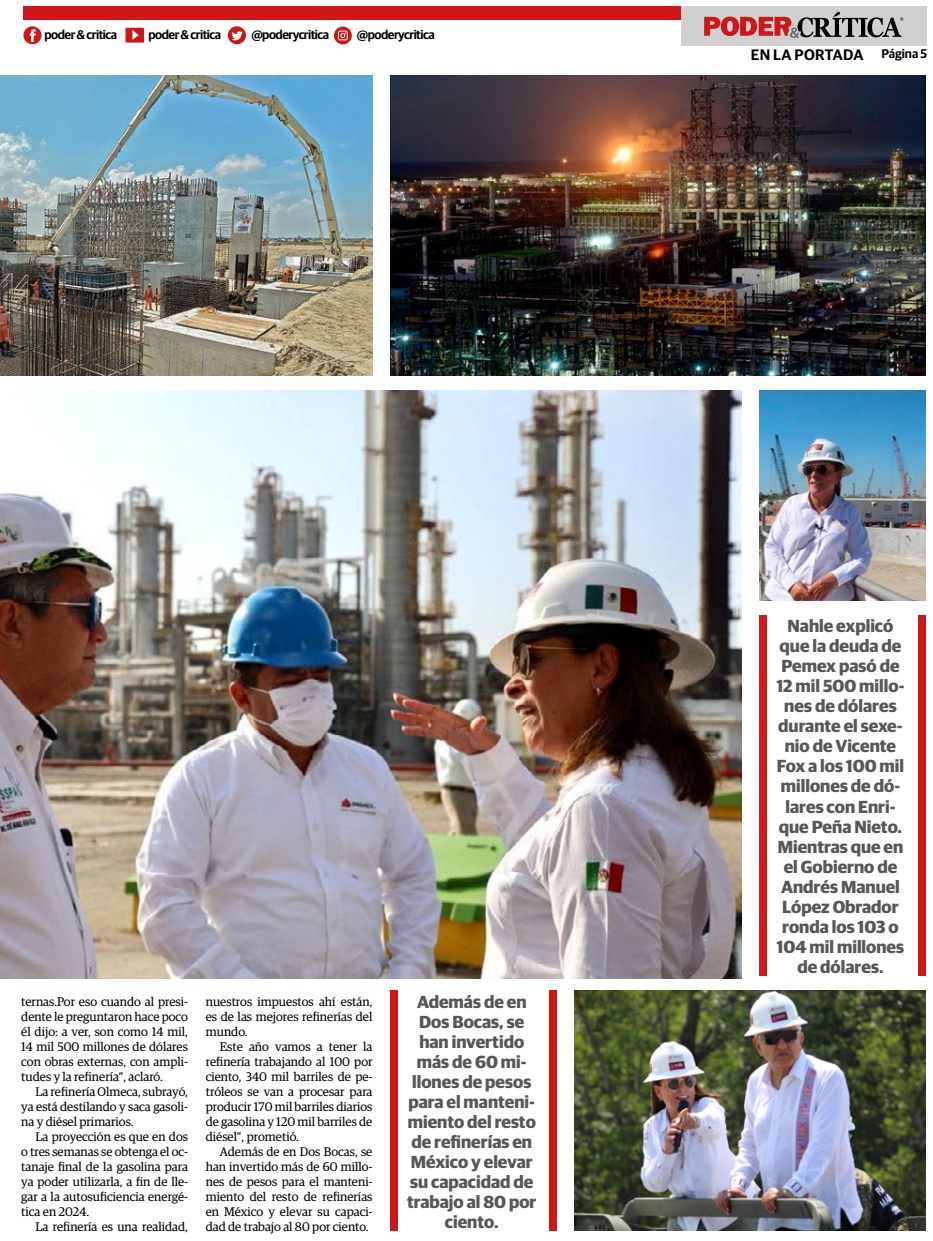
<style>
.page{position:relative;width:933px;height:1241px;background:#fff}
.page>*{position:absolute;margin:0;border:0;box-sizing:border-box;transform-origin:0 0}
.t1{font:700 17.5px/20px "Guardian Sans";color:#575756;text-align:center}
.t2{font:600 15.25px "Guardian Sans";letter-spacing:.02em;color:#000}
.t3{font:600 12.62px "Guardian Sans";letter-spacing:-.04em;color:#000}
.t4{font:12.5px/15px "Guardian Egyp";color:#000;text-align:justify}
.s1{font-size:12.62px}
</style>
<div class="page">
<div style="left:681px;top:6px;width:245px;height:40px;background:#d0d0d0"></div>
<div style="left:23px;top:6px;width:658px;height:14px;background:#cd1719"></div>
<svg style="left:704px;top:12px;width:199px;height:26px"></svg>
<div style="left:390px;top:990px;width:8px;height:240px;background:#cd1719"></div>
<div style="left:759px;top:615px;width:7px;height:360px;background:#cd1719"></div>
<div style="left:549px;top:990px;width:8px;height:240px;background:#cd1719"></div>
<div style="left:918px;top:615px;width:7px;height:360px;background:#cd1719"></div>
<img style="left:759px;top:390px;width:167px;height:210px">
<img style="left:574px;top:990px;width:352px;height:240px">
<img style="left:0;top:390px;width:741px;height:588px">
<img style="left:0;top:75px;width:372px;height:300px">
<img style="left:390px;top:75px;width:536px;height:300px">
<svg style="left:125px;top:28px;width:19px;height:15px"></svg>
<svg style="left:334px;top:27px;width:18px;height:17px"></svg>
<svg style="left:228px;top:26px;width:18px;height:18px"></svg>
<svg style="left:23px;top:26px;width:19px;height:18px"></svg>
<p class="t3" style="left:45px;top:26px;width:74px">poder &amp; critica</p>
<p class="t3" style="left:148px;top:26px;width:74px">poder &amp; critica</p>
<p class="t3" style="left:251px;top:25px;width:79px">@poderycritica</p>
<p class="t3" style="left:357px;top:25px;width:79px">@poderycritica</p>
<p class="t2" style="left:751px;top:44px;width:178px">EN LA PORTADA <span class="s1">Página 5</span></p>
<p class="t4" style="left:21px;top:992px;width:168px">ternas.Por eso cuando al presi&shy;dente le preguntaron hace poco él dijo: a ver, son como 14 mil, 14 mil 500 millones de dólares con obras externas, con ampli&shy;tudes y la refinería”, aclaró.</p>
<p class="t4" style="left:21px;top:1082px;width:168px;text-indent:14px">La refinería Olmeca, subrayó, ya está destilando y saca gasoli&shy;na y diésel primarios.</p>
<p class="t4" style="left:21px;top:1127px;width:168px;text-indent:14px">La proyección es que en dos o tres semanas se obtenga el oc&shy;tanaje final de la gasolina para ya poder utilizarla, a fin de lle&shy;gar a la autosuficiencia energé&shy;tica en 2024.</p>
<p class="t4" style="left:35px;top:1217px;width:154px">La refinería es una realidad,</p>
<p class="t4" style="left:206px;top:992px;width:168px">nuestros impuestos ahí están, es de las mejores refinerías del mundo.</p>
<p class="t4" style="left:206px;top:1037px;width:168px;text-indent:14px">Este año vamos a tener la refinería trabajando al 100 por ciento, 340 mil barriles de pe&shy;tróleos se van a procesar para producir 170 mil barriles diarios de gasolina y 120 mil barriles de diésel”, prometió.</p>
<p class="t4" style="left:206px;top:1142px;width:168px;text-indent:14px">Además de en Dos Bocas, se han invertido más de 60 millo&shy;nes de pesos para el manteni&shy;miento del resto de refinerías en México y elevar su capaci&shy;dad de trabajo al 80 por ciento.</p>
<h1 class="t1" style="left:407px;top:989px;width:131px">Además de en<br>Dos Bocas, se han invertido más de 60 mi&shy;llones de pesos para el manteni&shy;miento del resto de refinerías en<br>México y elevar su capacidad de trabajo al 80 por ciento.</h1>
<p class="t1" style="left:776px;top:614px;width:130px">Nahle explicó que la deuda de<br>Pemex pasó de<br>12 mil 500 millo&shy;nes de dólares durante el sexe&shy;nio de Vicente<br>Fox a los 100 mil millones de dó&shy;lares con Enri&shy;que Peña Nieto.<br>Mientras que en el Gobierno de<br>Andrés Manuel<br>López Obrador ronda los 103 o<br>104 mil millones de dólares.</p>
</div>
